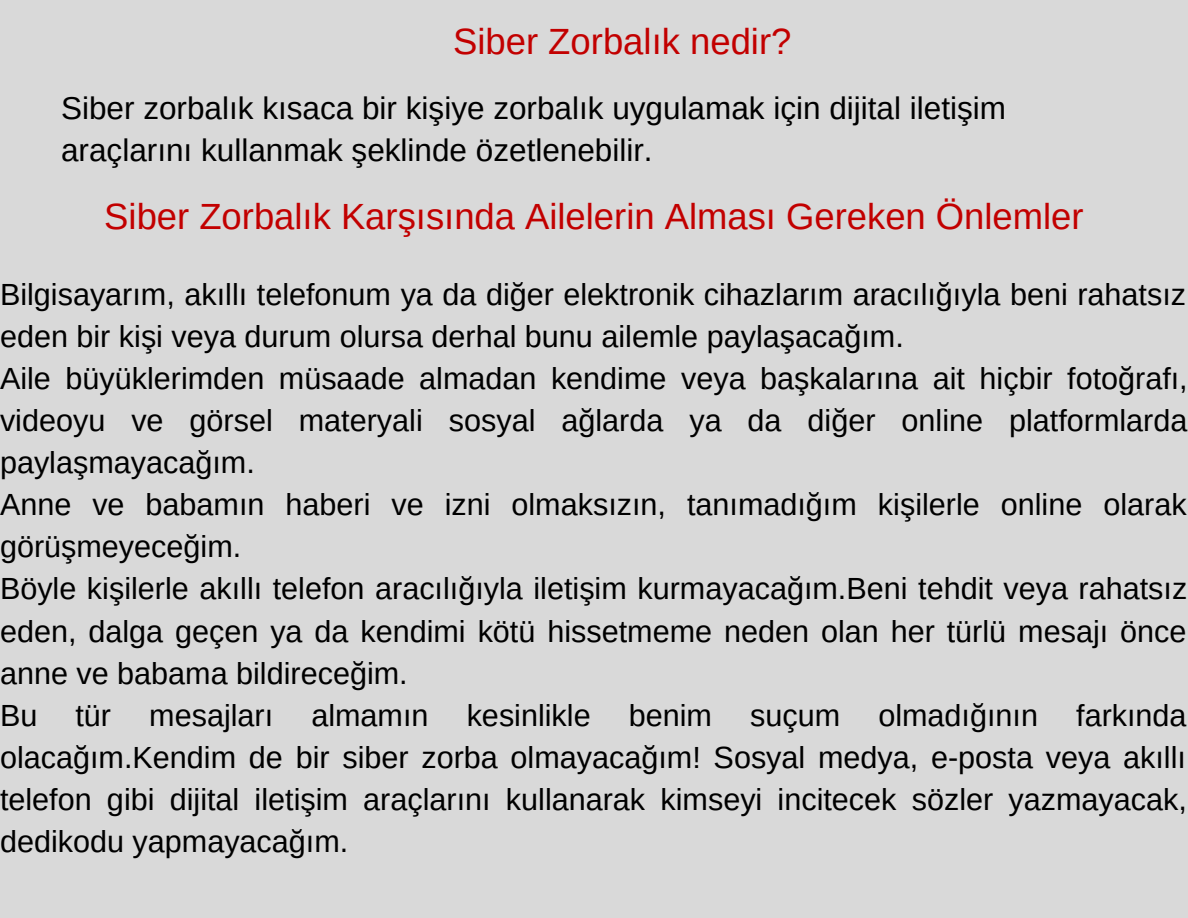
<style>
.page{position:relative;width:1188px;height:918px;background:#d9d9d9}
.page>*{position:absolute;margin:0;border:0;box-sizing:border-box;transform-origin:0 0}
.t1{font:36.45px "Arimo";color:#c20000}
.t2{font:31.5px/41.8px "Arimo";color:#000}
.t3{font:30.6px/42.2px "Arimo";color:#000}
</style>
<div class="page">
<p class="t1" style="left:453px;top:21px;width:340px">Siber Zorbalık nedir?</p>
<p class="t2" style="left:61px;top:87px;width:947px">Siber zorbalık kısaca bir kişiye zorbalık uygulamak için dijital iletişim araçlarını kullanmak şeklinde özetlenebilir.</p>
<p class="t1" style="left:104px;top:196px;width:981px">Siber Zorbalık Karşısında Ailelerin Alması Gereken Önlemler</p>
<p class="t3" style="left:0;top:273px;width:1189px">Bilgisayarım, akıllı telefonum ya da diğer elektronik cihazlarım aracılığıyla beni rahatsız eden bir kişi veya durum olursa derhal bunu ailemle paylaşacağım.<br>Aile büyüklerimden müsaade almadan kendime veya başkalarına ait hiçbir fotoğrafı, videoyu ve görsel materyali sosyal ağlarda ya da diğer online platformlarda paylaşmayacağım.<br>Anne ve babamın haberi ve izni olmaksızın, tanımadığım kişilerle online olarak görüşmeyeceğim.<br>Böyle kişilerle akıllı telefon aracılığıyla iletişim kurmayacağım.Beni tehdit veya rahatsız eden, dalga geçen ya da kendimi kötü hissetmeme neden olan her türlü mesajı önce anne ve babama bildireceğim.<br>Bu tür mesajları almamın kesinlikle benim suçum olmadığının farkında olacağım.Kendim de bir siber zorba olmayacağım! Sosyal medya, e-posta veya akıllı telefon gibi dijital iletişim araçlarını kullanarak kimseyi incitecek sözler yazmayacak, dedikodu yapmayacağım.</p>
</div>
